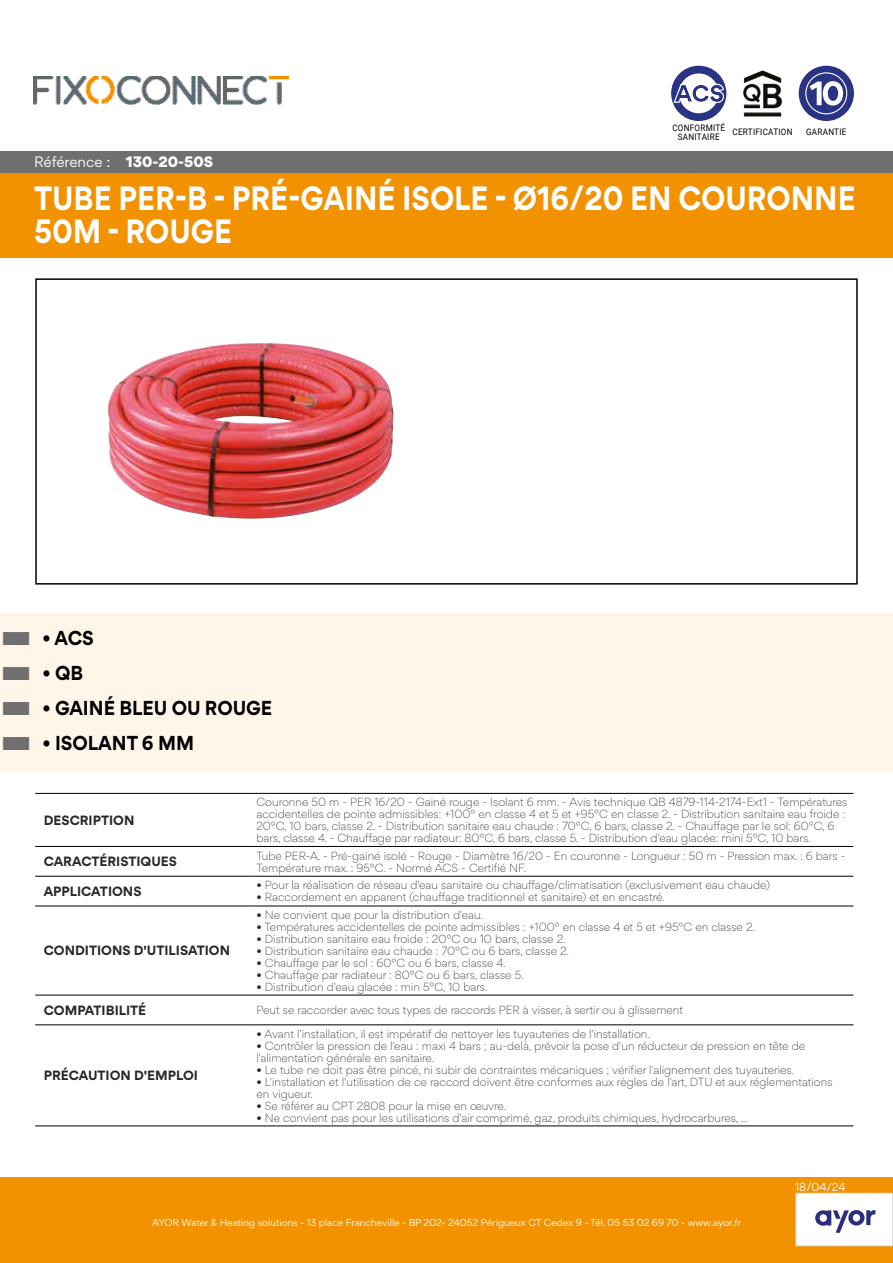
<style>
.page{position:relative;width:893px;height:1263px;background:#fff}
.page>*{position:absolute;margin:0;border:0;box-sizing:border-box;transform-origin:0 0}
.t1{font:700 30px/33px "Gordita";color:#fff;scale:.9 1}
.t2{font:700 18px "Gordita";color:#000;scale:.95 1}
.t3{font:13.5px "Gordita";letter-spacing:-.005em;color:#fff}
.t4{font:700 12px "Gordita";color:#282827}
.t5{font:300 10.5px/12px "Gordita";color:#282827}
.t6{font:10.5px "Gordita";color:#fff}
.t7{font:9px "Gordita";color:#fff}
.t8{font:9px/9px "Roboto";letter-spacing:.035em;color:#000;text-align:center;scale:.9 1}
.s1{font-weight:900}
</style>
<div class="page">
<div style="left:0;top:1178px;width:893px;height:85px;background:#f39200"></div>
<div style="left:796px;top:1193px;width:97px;height:53px;background:#fff"></div>
<div style="left:795px;top:1193px;width:98px;height:53px;border:1px solid #dadada"></div>
<img style="left:107px;top:343px;width:287px;height:176px">
<div style="left:0;top:172px;width:893px;height:85px;background:#f39200"></div>
<hr style="left:35px;top:793px;width:217px;height:1px;background:#000">
<hr style="left:252px;top:793px;width:601px;height:1px;background:#000">
<hr style="left:35px;top:846px;width:217px;height:1px;background:#000">
<hr style="left:252px;top:846px;width:601px;height:1px;background:#000">
<hr style="left:35px;top:876px;width:217px;height:1px;background:#000">
<hr style="left:252px;top:876px;width:601px;height:1px;background:#000">
<hr style="left:35px;top:906px;width:217px;height:1px;background:#000">
<hr style="left:252px;top:906px;width:601px;height:1px;background:#000">
<hr style="left:35px;top:995px;width:217px;height:1px;background:#000">
<hr style="left:252px;top:995px;width:601px;height:1px;background:#000">
<hr style="left:35px;top:1024px;width:217px;height:1px;background:#000">
<hr style="left:252px;top:1024px;width:601px;height:1px;background:#000">
<hr style="left:35px;top:1125px;width:217px;height:1px;background:#000">
<hr style="left:252px;top:1125px;width:601px;height:1px;background:#000">
<div style="left:671px;top:66px;width:55px;height:55px;background:#293584;border-radius:50%"></div>
<div style="left:679px;top:73px;width:40px;height:40px;background:#fff;border-radius:50%"></div>
<svg style="left:673px;top:84px;width:51px;height:19px"></svg>
<svg style="left:751px;top:70px;width:11px;height:5px"></svg>
<div style="left:799px;top:66px;width:55px;height:55px;background:#293384;border-radius:50%"></div>
<svg style="left:805px;top:72px;width:42px;height:42px"></svg>
<div style="left:35px;top:278px;width:823px;height:307px;border:2px solid #000"></div>
<div style="left:0;top:613px;width:893px;height:54px;background:#fff5e9"></div>
<div style="left:0;top:648px;width:893px;height:54px;background:#fff5e9"></div>
<div style="left:0;top:683px;width:893px;height:54px;background:#fff5e9"></div>
<div style="left:0;top:718px;width:893px;height:54px;background:#fff5e9"></div>
<svg style="left:815px;top:1210px;width:60px;height:23px"></svg>
<img style="left:33px;top:77px;width:255px;height:28px">
<div style="left:0;top:151px;width:893px;height:21px;background:#706f6f"></div>
<p class="t3" style="left:34px;top:152px;width:181px">Référence : <span class="s1">130-20-50S</span></p>
<p class="t8" style="left:672px;top:122px;width:60px">CONFORMITÉ<br>SANITAIRE</p>
<p class="t8" style="left:732px;top:127px;width:68px">CERTIFICATION</p>
<p class="t8" style="left:806px;top:127px;width:46px">GARANTIE</p>
<h1 class="t1" style="left:34px;top:182px;width:914px">TUBE PER-B - PRÉ-GAINÉ ISOLE - Ø16/20 EN COURONNE<br>50M - ROUGE</h1>
<h2 class="t2" style="left:43px;top:624px;width:56px">• ACS</h2>
<h2 class="t2" style="left:43px;top:659px;width:44px">• QB</h2>
<h2 class="t2" style="left:43px;top:694px;width:243px">• GAINÉ BLEU OU ROUGE</h2>
<h2 class="t2" style="left:43px;top:729px;width:161px">• ISOLANT 6 MM</h2>
<p class="t4" style="left:44px;top:810px;width:92px">DESCRIPTION</p>
<p class="t5" style="left:256px;top:796px;width:593px">Couronne 50 m - PER 16/20 - Gainé rouge - Isolant 6 mm. - Avis technique QB 4879-114-2174-Ext1 - Températures accidentelles de pointe admissibles: +100° en classe 4 et 5 et +95°C en classe 2. - Distribution sanitaire eau froide :<br>20°C, 10 bars, classe 2. - Distribution sanitaire eau chaude : 70°C, 6 bars, classe 2. - Chauffage par le sol: 60°C, 6 bars, classe 4. - Chauffage par radiateur: 80°C, 6 bars, classe 5. - Distribution d'eau glacée: mini 5°C, 10 bars.</p>
<p class="t4" style="left:44px;top:852px;width:135px">CARACTÉRISTIQUES</p>
<p class="t5" style="left:256px;top:849px;width:591px">Tube PER-A. - Pré-gainé isolé - Rouge - Diamètre 16/20 - En couronne - Longueur : 50 m - Pression max. : 6 bars -<br>Température max. : 95°C. - Normé ACS - Certifié NF.</p>
<p class="t4" style="left:44px;top:882px;width:99px">APPLICATIONS</p>
<p class="t5" style="left:256px;top:879px;width:515px">• Pour la réalisation de réseau d'eau sanitaire ou chauffage/climatisation (exclusivement eau chaude)</p>
<p class="t5" style="left:256px;top:891px;width:410px">• Raccordement en apparent (chauffage traditionnel et sanitaire) et en encastré.</p>
<p class="t4" style="left:44px;top:941px;width:188px">CONDITIONS D'UTILISATION</p>
<p class="t5" style="left:256px;top:908px;width:228px">• Ne convient que pour la distribution d'eau.</p>
<p class="t5" style="left:256px;top:920px;width:500px">• Températures accidentelles de pointe admissibles : +100° en classe 4 et 5 et +95°C en classe 2.</p>
<p class="t5" style="left:256px;top:932px;width:311px">• Distribution sanitaire eau froide : 20°C ou 10 bars, classe 2.</p>
<p class="t5" style="left:256px;top:944px;width:314px">• Distribution sanitaire eau chaude : 70°C ou 6 bars, classe 2.</p>
<p class="t5" style="left:256px;top:956px;width:251px">• Chauffage par le sol : 60°C ou 6 bars, classe 4.</p>
<p class="t5" style="left:256px;top:968px;width:269px">• Chauffage par radiateur : 80°C ou 6 bars, classe 5.</p>
<p class="t5" style="left:256px;top:980px;width:233px">• Distribution d'eau glacée : min 5°C, 10 bars.</p>
<p class="t4" style="left:44px;top:1000px;width:104px">COMPATIBILITÉ</p>
<p class="t5" style="left:256px;top:1004px;width:428px">Peut se raccorder avec tous types de raccords PER à visser, à sertir ou à glissement</p>
<p class="t4" style="left:44px;top:1066px;width:156px">PRÉCAUTION D'EMPLOI</p>
<p class="t5" style="left:256px;top:1027px;width:395px">• Avant l'installation, il est impératif de nettoyer les tuyauteries de l'installation.</p>
<p class="t5" style="left:256px;top:1039px;width:550px">• Contrôler la pression de l'eau : maxi 4 bars ; au-delà, prévoir la pose d'un réducteur de pression en tête de l'alimentation générale en sanitaire.</p>
<p class="t5" style="left:256px;top:1063px;width:539px">• Le tube ne doit pas être pincé, ni subir de contraintes mécaniques ; vérifier l'alignement des tuyauteries.</p>
<p class="t5" style="left:256px;top:1075px;width:578px">• L'installation et l'utilisation de ce raccord doivent être conformes aux règles de l'art, DTU et aux réglementations en vigueur.</p>
<p class="t5" style="left:256px;top:1099px;width:252px">• Se référer au CPT 2808 pour la mise en œuvre.</p>
<p class="t5" style="left:256px;top:1111px;width:493px">• Ne convient pas pour les utilisations d'air comprimé, gaz, produits chimiques, hydrocarbures, ...</p>
<p class="t6" style="left:795px;top:1179px;width:52px">18/04/24</p>
<p class="t7" style="left:152px;top:1216px;width:590px">AYOR Water &amp; Heating solutions - 13 place Francheville - BP 202- 24052 Périgueux CT Cedex 9 - Tél. 05 53 02 69 70 - www.ayor.fr</p>
</div>
